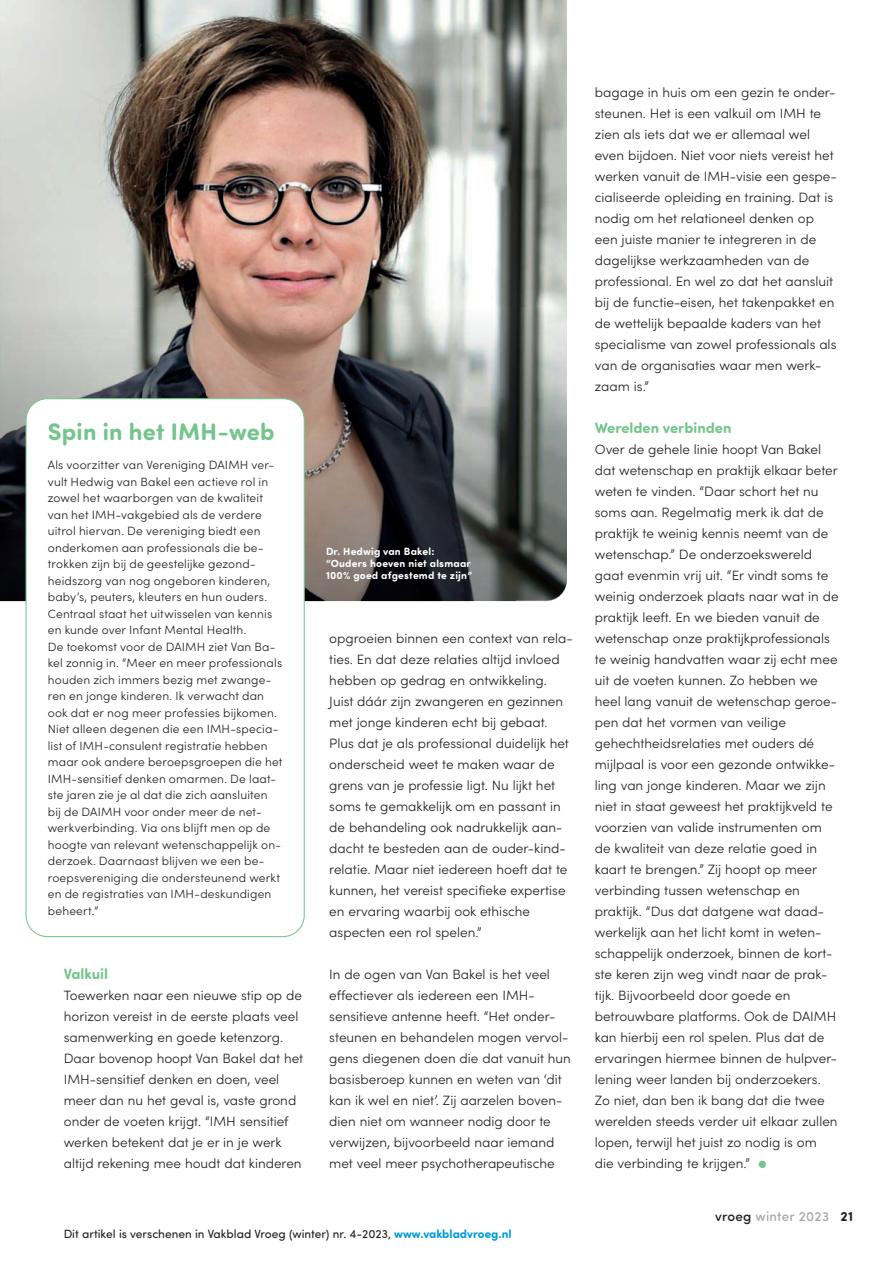
<style>
.page{position:relative;width:893px;height:1263px;background:#fff}
.page>*{position:absolute;margin:0;border:0;box-sizing:border-box;transform-origin:0 0}
.t1{font:700 24px "Sofia Pro Soft";letter-spacing:.01em;color:#74c58b}
.t2{font:700 15px "Sofia Pro Soft";color:#74c58b}
.t3{font:300 13.5px/21px "Sofia Pro";color:#231f20}
.t4{font:500 13.5px "Sofia Pro Soft";letter-spacing:.02em;color:#a8a9ad}
.t5{font:300 12px/16.5px "Sofia Pro";letter-spacing:.015em;color:#231f20}
.t6{font:12px "Sofia Pro Soft";color:#231f20}
.t7{font:700 10.5px/12px "Sofia Pro Soft";letter-spacing:.02em;color:#fff}
.s1{font-weight:700;color:#0099da}
.s2{color:#74c58b}
.s3{color:#231f20}
.s4{font-weight:700;color:#231f20}
</style>
<div class="page">
<img style="left:0;top:0;width:567px;height:307px">
<img style="left:0;top:307px;width:567px;height:294px">
<div style="left:26px;top:399px;width:278px;height:537px;background:#fff;border-radius:21px"></div>
<div style="left:26px;top:398px;width:279px;height:539px;border:1px solid #74c58b;border-radius:21px"></div>
<h1 class="t1" style="left:48px;top:414px;width:228px">Spin in het IMH-web</h1>
<p class="t5" style="left:48px;top:456px;width:236px">Als voorzitter van Vereniging DAIMH ver&shy;vult Hedwig van Bakel een actieve rol in zowel het waarborgen van de kwaliteit van het IMH-vakgebied als de verdere uitrol hiervan. De vereniging biedt een onderkomen aan professionals die be&shy;trokken zijn bij de geestelijke gezond&shy;heidszorg van nog ongeboren kinderen, baby’s, peuters, kleuters en hun ouders.<br>Centraal staat het uitwisselen van kennis en kunde over Infant Mental Health.<br>De toekomst voor de DAIMH ziet Van Ba&shy;kel zonnig in. “Meer en meer professionals houden zich immers bezig met zwange&shy;ren en jonge kinderen. Ik verwacht dan ook dat er nog meer professies bijkomen.<br>Niet alleen degenen die een IMH-specia&shy;list of IMH-consulent registratie hebben maar ook andere beroepsgroepen die het IMH-sensitief denken omarmen. De laat&shy;ste jaren zie je al dat die zich aansluiten bij de DAIMH voor onder meer de net&shy;werkverbinding. Via ons blijft men op de hoogte van relevant wetenschappelijk on&shy;derzoek. Daarnaast blijven we een be&shy;roepsvereniging die ondersteunend werkt en de registraties van IMH-deskundigen beheert.”</p>
<p class="t2" style="left:64px;top:963px;width:46px">Valkuil</p>
<p class="t3" style="left:64px;top:984px;width:241px">Toewerken naar een nieuwe stip op de horizon vereist in de eerste plaats veel samenwerking en goede ketenzorg.<br>Daar bovenop hoopt Van Bakel dat het IMH-sensitief denken en doen, veel meer dan nu het geval is, vaste grond onder de voeten krijgt. “IMH sensitief werken betekent dat je er in je werk altijd rekening mee houdt dat kinderen</p>
<p class="t7" style="left:326px;top:545px;width:147px">Dr. Hedwig van Bakel: “Ouders hoeven niet alsmaar<br>100% goed afgestemd te zijn”</p>
<p class="t3" style="left:329px;top:627px;width:245px">opgroeien binnen een context van rela&shy;ties. En dat deze relaties altijd invloed hebben op gedrag en ontwikkeling.<br>Juist dáár zijn zwangeren en gezinnen met jonge kinderen echt bij gebaat.<br>Plus dat je als professional duidelijk het onderscheid weet te maken waar de grens van je professie ligt. Nu lijkt het soms te gemakkelijk om en passant in de behandeling ook nadrukkelijk aan&shy;dacht te besteden aan de ouder-kind&shy;relatie. Maar niet iedereen hoeft dat te kunnen, het vereist specifieke expertise en ervaring waarbij ook ethische aspecten een rol spelen.”</p>
<p class="t3" style="left:329px;top:963px;width:243px">In de ogen van Van Bakel is het veel effectiever als iedereen een IMH&shy;sensitieve antenne heeft. “Het onder&shy;steunen en behandelen mogen vervol&shy;gens diegenen doen die dat vanuit hun basisberoep kunnen en weten van ‘dit kan ik wel en niet’. Zij aarzelen boven&shy;dien niet om wanneer nodig door te verwijzen, bijvoorbeeld naar iemand met veel meer psychotherapeutische</p>
<p class="t6" style="left:64px;top:1225px;width:449px">Dit artikel is verschenen in Vakblad Vroeg (winter) nr. 4-2023, <span class="s1">www.vakbladvroeg.nl</span></p>
<p class="t3" style="left:595px;top:81px;width:243px">bagage in huis om een gezin te onder&shy;steunen. Het is een valkuil om IMH te zien als iets dat we er allemaal wel even bijdoen. Niet voor niets vereist het werken vanuit de IMH-visie een gespe&shy;cialiseerde opleiding en training. Dat is nodig om het relationeel denken op een juiste manier te integreren in de dagelijkse werkzaamheden van de professional. En wel zo dat het aansluit bij de functie-eisen, het takenpakket en de wettelijk bepaalde kaders van het specialisme van zowel professionals als van de organisaties waar men werk&shy;zaam is.”</p>
<p class="t2" style="left:595px;top:417px;width:138px">Werelden verbinden</p>
<p class="t3" style="left:595px;top:438px;width:245px">Over de gehele linie hoopt Van Bakel dat wetenschap en praktijk elkaar beter weten te vinden. “Daar schort het nu soms aan. Regelmatig merk ik dat de praktijk te weinig kennis neemt van de wetenschap.” De onderzoekswereld gaat evenmin vrij uit. “Er vindt soms te weinig onderzoek plaats naar wat in de praktijk leeft. En we bieden vanuit de wetenschap onze praktijkprofessionals te weinig handvatten waar zij echt mee uit de voeten kunnen. Zo hebben we heel lang vanuit de wetenschap geroe&shy;pen dat het vormen van veilige gehechtheidsrelaties met ouders dé mijlpaal is voor een gezonde ontwikke&shy;ling van jonge kinderen. Maar we zijn niet in staat geweest het praktijkveld te voorzien van valide instrumenten om de kwaliteit van deze relatie goed in kaart te brengen.” Zij hoopt op meer verbinding tussen wetenschap en praktijk. “Dus dat datgene wat daad&shy;werkelijk aan het licht komt in weten&shy;schappelijk onderzoek, binnen de kort&shy;ste keren zijn weg vindt naar de prak&shy;tijk. Bijvoorbeeld door goede en betrouwbare platforms. Ook de DAIMH kan hierbij een rol spelen. Plus dat de ervaringen hiermee binnen de hulpver&shy;lening weer landen bij onderzoekers.<br>Zo niet, dan ben ik bang dat die twee werelden steeds verder uit elkaar zullen lopen, terwijl het juist zo nodig is om die verbinding te krijgen.” <span class="s2">●</span></p>
<p class="t4" style="left:715px;top:1206px;width:140px"><span class="s3">vroeg</span> winter 2023 <span class="s4">21</span></p>
</div>
